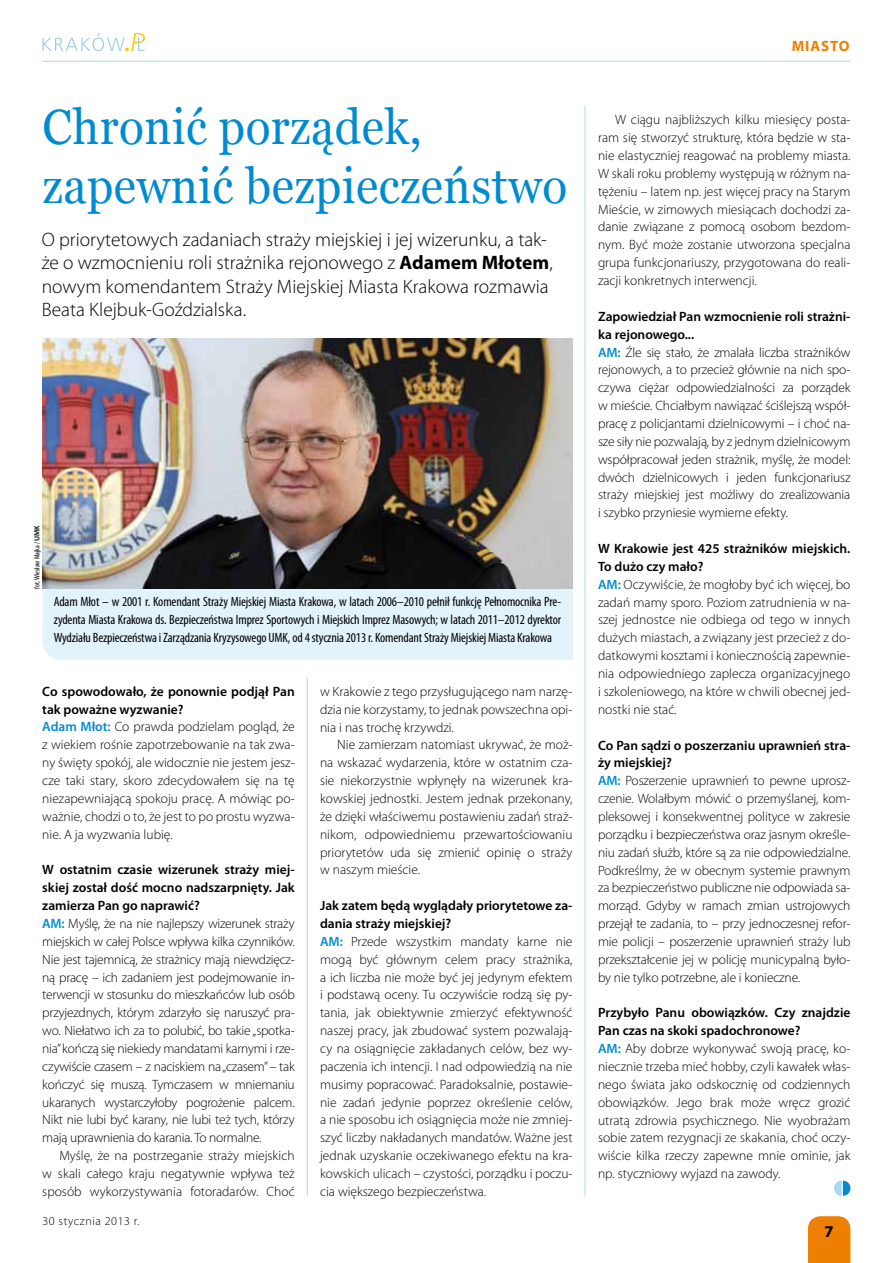
<style>
.page{position:relative;width:893px;height:1263px;background:#fff}
.page>*{position:absolute;margin:0;border:0;box-sizing:border-box;transform-origin:0 0}
.t1{font:49.5px/59.4px "Georgia";letter-spacing:.01em;color:#008bd0;scale:.93 1}
.t2{font:300 19.5px/23.4px "Myriad Pro";color:#000}
.t3{font:700 16.5px "Myriad Pro";color:#000}
.t4{font:700 15px "Myriad Pro";color:#ee7f00}
.t5{font:300 13.5px/17.9px "Myriad Pro";letter-spacing:-.005em;color:#000}
.t6{font:condensed 13.5px/17.9px "Myriad Pro";letter-spacing:-.01em;color:#000;text-align:justify}
.t7{font:300 12px "Myriad Pro";letter-spacing:.05em;color:#000}
.t8{font:condensed 7.5px "Myriad Pro";color:#000}
.s1{font-weight:700}
.s2{font-weight:600;font-stretch:normal}
.s3{font-weight:600}
.s4{font-weight:600;color:#008bd0}
</style>
<div class="page">
<div style="left:808px;top:1216px;width:42px;height:47px;background:#ee7f00"></div>
<hr style="left:43px;top:61px;width:807px;height:1px;background:#a2daf4">
<svg style="left:43px;top:33px;width:102px;height:18px"></svg>
<div style="left:43px;top:588px;width:530px;height:72px;background:#e3f3fb"></div>
<hr style="left:585px;top:106px;width:1px;height:1090px;background:#a2daf4">
<hr style="left:307px;top:678px;width:1px;height:518px;background:#a2daf4">
<svg style="left:834px;top:1180px;width:16px;height:16px"></svg>
<img style="left:43px;top:338px;width:530px;height:250px">
<h1 class="t1" style="left:43px;top:98px;width:566px">Chronić porządek, zapewnić bezpieczeństwo</h1>
<h2 class="t2" style="left:42px;top:228px;width:512px">O priorytetowych zadaniach straży miejskiej i jej wizerunku, a tak&shy;że o wzmocnieniu roli strażnika rejonowego z <span class="s1">Adamem Młotem</span>, nowym komendantem Straży Miejskiej Miasta Krakowa rozmawia Beata Klejbuk-Goździalska.</h2>
<p class="t8" style="left:32px;top:588px;width:65px;rotate:-90deg">fot. Wiesław Majka / <span class="s2">UMK</span></p>
<p class="t6" style="left:54px;top:593px;width:509px">Adam Młot – w 2001 r. Komendant Straży Miejskiej Miasta Krakowa, w latach 2006–2010 pełnił funkcję Pełnomocnika Pre&shy;zydenta Miasta Krakowa ds. Bezpieczeństwa Imprez Sportowych i Miejskich Imprez Masowych; w latach 2011–2012 dyrektor Wydziału Bezpieczeństwa i Zarządzania Kryzysowego UMK, od 4 stycznia 2013 r. Komendant Straży Miejskiej Miasta Krakowa</p>
<p class="t5" style="left:42px;top:682px;width:254px"><span class="s3">Co spowodowało, że ponownie podjął Pan tak poważne wyzwanie?<br></span><span class="s4">Adam Młot:</span> Co prawda podzielam pogląd, że z wiekiem rośnie zapotrzebowanie na tak zwa&shy;ny święty spokój, ale widocznie nie jestem jesz&shy;cze taki stary, skoro zdecydowałem się na tę niezapewniającą spokoju pracę. A mówiąc po&shy;ważnie, chodzi o to, że jest to po prostu wyzwa&shy;nie. A ja wyzwania lubię.</p>
<p class="t5" style="left:42px;top:861px;width:254px"><span class="s3">W ostatnim czasie wizerunek straży miej&shy;skiej został dość mocno nadszarpnięty. Jak zamierza Pan go naprawić?<br></span><span class="s4">AM:</span> Myślę, że na nie najlepszy wizerunek straży miejskich w całej Polsce wpływa kilka czynników.<br>Nie jest tajemnicą, że strażnicy mają niewdzięcz&shy;ną pracę – ich zadaniem jest podejmowanie in&shy;terwencji w stosunku do mieszkańców lub osób przyjezdnych, którym zdarzyło się naruszyć pra&shy;wo. Niełatwo ich za to polubić, bo takie „spotka&shy;nia” kończą się niekiedy mandatami karnymi i rze&shy;czywiście czasem – z naciskiem na „czasem” – tak kończyć się muszą. Tymczasem w mniemaniu ukaranych wystarczyłoby pogrożenie palcem.<br>Nikt nie lubi być karany, nie lubi też tych, którzy mają uprawnienia do karania. To normalne.</p>
<p class="t5" style="left:42px;top:1146px;width:254px;text-align:justify;text-indent:17px">Myślę, że na postrzeganie straży miejskich w skali całego kraju negatywnie wpływa też sposób wykorzystywania fotoradarów. Choć</p>
<p class="t7" style="left:43px;top:1213px;width:98px">30 stycznia 2013 r.</p>
<p class="t5" style="left:320px;top:682px;width:254px;text-align:justify">w Krakowie z tego przysługującego nam narzę&shy;dzia nie korzystamy, to jednak powszechna opi&shy;nia i nas trochę krzywdzi.</p>
<p class="t5" style="left:320px;top:736px;width:254px;text-align:justify;text-indent:17px">Nie zamierzam natomiast ukrywać, że moż&shy;na wskazać wydarzenia, które w ostatnim cza&shy;sie niekorzystnie wpłynęły na wizerunek kra&shy;kowskiej jednostki. Jestem jednak przekonany, że dzięki właściwemu postawieniu zadań straż&shy;nikom, odpowiedniemu przewartościowaniu priorytetów uda się zmienić opinię o straży w naszym mieście.</p>
<p class="t5" style="left:320px;top:896px;width:254px"><span class="s3">Jak zatem będą wyglądały priorytetowe za&shy;dania straży miejskiej?<br></span><span class="s4">AM:</span> Przede wszystkim mandaty karne nie mogą być głównym celem pracy strażnika, a ich liczba nie może być jej jedynym efektem i podstawą oceny. Tu oczywiście rodzą się py&shy;tania, jak obiektywnie zmierzyć efektywność naszej pracy, jak zbudować system pozwalają&shy;cy na osiągnięcie zakładanych celów, bez wy&shy;paczenia ich intencji. I nad odpowiedzią na nie musimy popracować. Paradoksalnie, postawie&shy;nie zadań jedynie poprzez określenie celów, a nie sposobu ich osiągnięcia może nie zmniej&shy;szyć liczby nakładanych mandatów. Ważne jest jednak uzyskanie oczekiwanego efektu na kra&shy;kowskich ulicach – czystości, porządku i poczu&shy;cia większego bezpieczeństwa.</p>
<p class="t4" style="left:792px;top:36px;width:11px">miasto</p>
<p class="t5" style="left:598px;top:111px;width:254px;text-align:justify;text-indent:17px">W ciągu najbliższych kilku miesięcy posta&shy;ram się stworzyć strukturę, która będzie w sta&shy;nie elastyczniej reagować na problemy miasta.<br>W skali roku problemy występują w różnym na&shy;tężeniu – latem np. jest więcej pracy na Starym Mieście, w zimowych miesiącach dochodzi za&shy;danie związane z pomocą osobom bezdom&shy;nym. Być może zostanie utworzona specjalna grupa funkcjonariuszy, przygotowana do reali&shy;zacji konkretnych interwencji.</p>
<p class="t5" style="left:598px;top:307px;width:254px"><span class="s3">Zapowiedział Pan wzmocnienie roli strażni&shy;ka rejonowego...<br></span><span class="s4">AM:</span> Źle się stało, że zmalała liczba strażników rejonowych, a to przecież głównie na nich spo&shy;czywa ciężar odpowiedzialności za porządek w mieście. Chciałbym nawiązać ściślejszą współ&shy;pracę z policjantami dzielnicowymi – i choć na&shy;sze siły nie pozwalają, by z jednym dzielnicowym współpracował jeden strażnik, myślę, że model: dwóch dzielnicowych i jeden funkcjonariusz straży miejskiej jest możliwy do zrealizowania i szybko przyniesie wymierne efekty.</p>
<p class="t5" style="left:598px;top:539px;width:254px"><span class="s3">W Krakowie jest 425 strażników miejskich.<br>To dużo czy mało?<br></span><span class="s4">AM:</span> Oczywiście, że mogłoby być ich więcej, bo zadań mamy sporo. Poziom zatrudnienia w na&shy;szej jednostce nie odbiega od tego w innych dużych miastach, a związany jest przecież z do&shy;datkowymi kosztami i koniecznością zapewnie&shy;nia odpowiedniego zaplecza organizacyjnego i szkoleniowego, na które w chwili obecnej jed&shy;nostki nie stać.</p>
<p class="t5" style="left:598px;top:736px;width:254px"><span class="s3">Co Pan sądzi o poszerzaniu uprawnień stra&shy;ży miejskiej?<br></span><span class="s4">AM:</span> Poszerzenie uprawnień to pewne uprosz&shy;czenie. Wolałbym mówić o przemyślanej, kom&shy;pleksowej i konsekwentnej polityce w zakresie porządku i bezpieczeństwa oraz jasnym określe&shy;niu zadań służb, które są za nie odpowiedzialne.<br>Podkreślmy, że w obecnym systemie prawnym za bezpieczeństwo publiczne nie odpowiada sa&shy;morząd. Gdyby w ramach zmian ustrojowych przejął te zadania, to – przy jednoczesnej refor&shy;mie policji – poszerzenie uprawnień straży lub przekształcenie jej w policję municypalną było&shy;by nie tylko potrzebne, ale i konieczne.</p>
<p class="t5" style="left:598px;top:1004px;width:254px"><span class="s3">Przybyło Panu obowiązków. Czy znajdzie Pan czas na skoki spadochronowe?<br></span><span class="s4">AM:</span> Aby dobrze wykonywać swoją pracę, ko&shy;niecznie trzeba mieć hobby, czyli kawałek włas&shy;nego świata jako odskocznię od codziennych obowiązków. Jego brak może wręcz grozić utratą zdrowia psychicznego. Nie wyobrażam sobie zatem rezygnacji ze skakania, choć oczy&shy;wiście kilka rzeczy zapewne mnie ominie, jak np. styczniowy wyjazd na zawody.</p>
<p class="t3" style="left:825px;top:1221px;width:11px">7</p>
</div>
